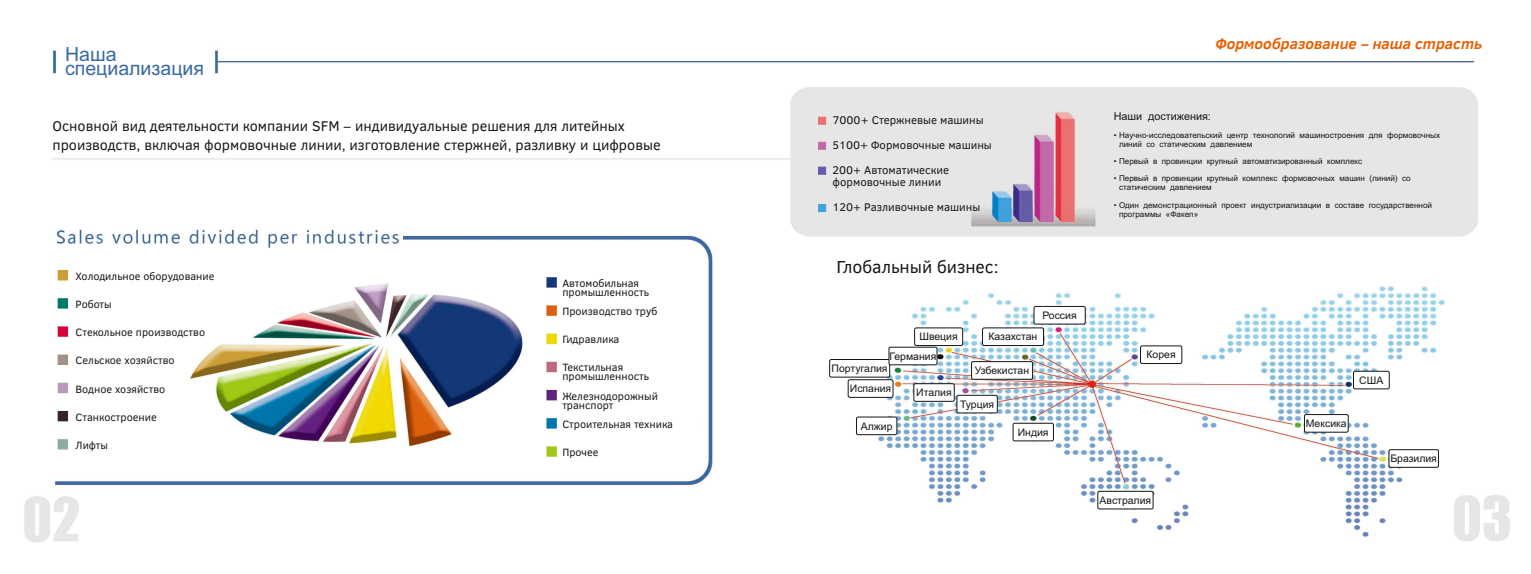
<style>
.page{position:relative;width:1531px;height:574px;background:#fff}
.page>*{position:absolute;margin:0;border:0;box-sizing:border-box;transform-origin:0 0}
.t1{font:19.53px/13.9px "Arial";color:#396aa4}
.t2{font:17.67px "Clear Sans";color:#151616}
.t3{font:italic 700 15.27px "Clear Sans";color:#e55f00}
.t4{font:14.4px/19.3px "Clear Sans";color:#151616}
.t5{font:11.4px/25px "Clear Sans";color:#151616}
.t6{font:10.8px/9.1px "Clear Sans";color:#151616}
.t7{font:10.8px "Arial";color:#151616}
.t8{font:10.44px "Arial";color:#151616}
.t9{font:8.1px/9.1px "Arial";color:#151616}
</style>
<div class="page">
<img style="left:24px;top:49px;width:1486px;height:494px">
<div style="left:875px;top:347px;width:19px;height:17px;background:#fff"></div>
<div style="left:64px;top:34px;width:143px;height:61px;background:#fff"></div>
<div style="left:28px;top:103px;width:690px;height:53px;background:#fff"></div>
<div style="left:69px;top:267px;width:105px;height:192px;background:#fff"></div>
<div style="left:558px;top:273px;width:145px;height:192px;background:#fff"></div>
<div style="left:800px;top:93px;width:202px;height:97px;background:#e6e6e6"></div>
<div style="left:800px;top:93px;width:160px;height:125px;background:#e6e6e6"></div>
<div style="left:818px;top:117px;width:8px;height:7px;background:#ec7070"></div>
<div style="left:818px;top:142px;width:8px;height:7px;background:#c26aa7"></div>
<div style="left:818px;top:167px;width:8px;height:7px;background:#685bab"></div>
<div style="left:818px;top:204px;width:8px;height:8px;background:#3fa2db"></div>
<div style="left:1105px;top:101px;width:362px;height:129px;background:#e6e6e6"></div>
<div style="left:1289px;top:30px;width:198px;height:31px;background:#fff"></div>
<div style="left:1034px;top:306px;width:51px;height:18px;background:#fff;border:1px solid #151616;border-radius:2px"></div>
<div style="left:1140px;top:346px;width:42px;height:18px;background:#fff;border:1px solid #151616;border-radius:2px"></div>
<div style="left:1097px;top:491px;width:56px;height:18px;background:#fff;border:1px solid #151616;border-radius:2px"></div>
<div style="left:1013px;top:423px;width:40px;height:18px;background:#fff;border:1px solid #151616;border-radius:2px"></div>
<div style="left:957px;top:395px;width:40px;height:18px;background:#fff;border:1px solid #151616;border-radius:2px"></div>
<div style="left:856px;top:417px;width:41px;height:18px;background:#fff;border:1px solid #151616;border-radius:2px"></div>
<div style="left:914px;top:384px;width:40px;height:17px;background:#fff;border:1px solid #151616;border-radius:2px"></div>
<div style="left:848px;top:380px;width:45px;height:17px;background:#fff;border:1px solid #151616;border-radius:2px"></div>
<div style="left:829px;top:359px;width:61px;height:18px;background:#fff;border:1px solid #151616;border-radius:2px"></div>
<div style="left:889px;top:347px;width:48px;height:18px;background:#fff;border:1px solid #151616;border-radius:2px"></div>
<div style="left:914px;top:328px;width:49px;height:18px;background:#fff;border:1px solid #151616;border-radius:2px"></div>
<div style="left:982px;top:328px;width:61px;height:18px;background:#fff;border:1px solid #151616;border-radius:2px"></div>
<div style="left:971px;top:361px;width:61px;height:18px;background:#fff;border:1px solid #151616;border-radius:2px"></div>
<div style="left:1353px;top:371px;width:36px;height:18px;background:#fff;border:1px solid #151616;border-radius:2px"></div>
<div style="left:1304px;top:414px;width:44px;height:18px;background:#fff;border:1px solid #151616;border-radius:2px"></div>
<div style="left:1389px;top:450px;width:49px;height:17px;background:#fff;border:1px solid #151616;border-radius:2px"></div>
<div style="left:829px;top:248px;width:171px;height:36px;background:#fff"></div>
<h1 class="t1" style="left:65px;top:49px;width:140px">Наша специализация</h1>
<h3 class="t4" style="left:52px;top:118px;width:610px">Основной вид деятельности компании SFM – индивидуальные решения для литейных производств, включая формовочные линии, изготовление стержней, разливку и цифровые</h3>
<h3 class="t6" style="left:76px;top:273px;width:140px">Холодильное оборудование</h3>
<h3 class="t6" style="left:76px;top:301px;width:38px">Роботы</h3>
<h3 class="t6" style="left:76px;top:329px;width:131px">Стекольное производство</h3>
<h3 class="t6" style="left:76px;top:357px;width:101px">Сельское хозяйство</h3>
<h3 class="t6" style="left:76px;top:385px;width:91px">Водное хозяйство</h3>
<h3 class="t6" style="left:76px;top:414px;width:83px">Станкостроение</h3>
<h3 class="t6" style="left:76px;top:442px;width:34px">Лифты</h3>
<h3 class="t6" style="left:562px;top:280px;width:88px">Автомобильная промышленность</h3>
<h3 class="t6" style="left:562px;top:308px;width:97px">Производство труб</h3>
<h3 class="t6" style="left:562px;top:336px;width:58px">Гидравлика</h3>
<h3 class="t6" style="left:562px;top:364px;width:88px">Текстильная промышленность</h3>
<h3 class="t6" style="left:562px;top:393px;width:97px">Железнодорожный транспорт</h3>
<h3 class="t6" style="left:562px;top:421px;width:112px">Строительная техника</h3>
<h3 class="t6" style="left:562px;top:449px;width:38px">Прочее</h3>
<h3 class="t3" style="left:1215px;top:38px;width:268px">Формообразование – наша страсть</h3>
<h3 class="t5" style="left:832px;top:109px;width:161px">7000+ Стержневые машины<br>5100+ Формовочные машины<br>200+ Автоматические</h3>
<h3 class="t5" style="left:832px;top:171px;width:149px">формовочные линии<br>120+ Разливочные машины</h3>
<h2 class="t2" style="left:836px;top:260px;width:163px">Глобальный бизнес:</h2>
<p class="t8" style="left:1042px;top:311px;width:36px">Россия</p>
<p class="t8" style="left:919px;top:333px;width:40px">Швеция</p>
<p class="t8" style="left:988px;top:333px;width:50px">Казахстан</p>
<p class="t8" style="left:975px;top:366px;width:56px">Узбекистан</p>
<p class="t8" style="left:889px;top:352px;width:48px">Германия</p>
<p class="t8" style="left:831px;top:364px;width:57px">Португалия</p>
<p class="t8" style="left:850px;top:385px;width:43px">Испания</p>
<p class="t8" style="left:861px;top:422px;width:33px">Алжир</p>
<p class="t8" style="left:916px;top:389px;width:37px">Италия</p>
<p class="t8" style="left:960px;top:400px;width:36px">Турция</p>
<p class="t8" style="left:1018px;top:428px;width:32px">Индия</p>
<h3 class="t7" style="left:1113px;top:112px;width:99px">Наши достижения:</h3>
<p class="t9" style="left:1119px;top:131px;width:322px;text-indent:-5px">• Научно-исследовательский центр технологий машиностроения для формовочных линий со статическим давлением</p>
<p class="t9" style="left:1113px;top:158px;width:250px">• Первый в провинции крупный автоматизированный комплекс</p>
<p class="t9" style="left:1119px;top:175px;width:293px;text-indent:-5px">• Первый в провинции крупный комплекс формовочных машин (линий) со статическим давлением</p>
<p class="t9" style="left:1119px;top:201px;width:314px;text-indent:-5px">• Один демонстрационный проект индустриализации в составе государственной программы «Факел»</p>
<p class="t8" style="left:1146px;top:351px;width:31px">Корея</p>
<p class="t8" style="left:1099px;top:496px;width:53px">Австралия</p>
<p class="t8" style="left:1359px;top:376px;width:26px">США</p>
<p class="t8" style="left:1305px;top:419px;width:42px">Мексика</p>
<p class="t8" style="left:1390px;top:455px;width:48px">Бразилия</p>
</div>
